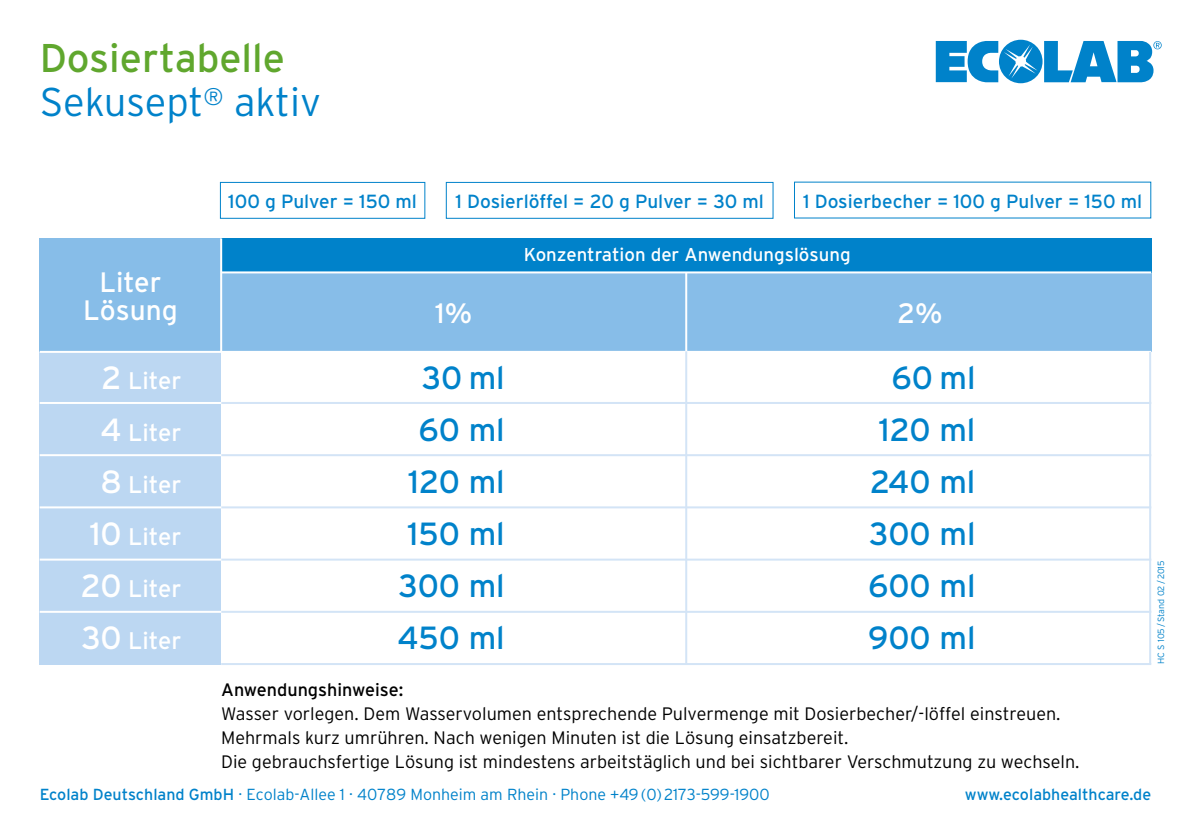
<style>
.page{position:relative;width:1191px;height:840px;background:#fff}
.page>*{position:absolute;margin:0;border:0;box-sizing:border-box;transform-origin:0 0}
.t1{font:40px/44px "Interstate";color:#60a72e}
.t2{font:32px/52px "Interstate";color:#0082ca;text-align:right}
.t3{font:28px/28px "Interstate";color:#fff;text-align:center}
.t4{font:24px/52px "Interstate";color:#fff;text-align:right}
.t5{font:19px "Interstate";color:#0082ca}
.t6{font:18.6px "Interstate";color:#fff}
.t7{font:300 18px/24px "Interstate";color:#000}
.t8{font:18px "Interstate";color:#000}
.t9{font:300 16px "Interstate";color:#0082ca}
.t10{font:16px "Interstate";color:#0082ca}
.t11{font:300 9px "Interstate";color:#0082ca}
.s1{font-weight:300;color:#0082ca}
.s2{font-size:32px}
.s3{font-weight:400}
</style>
<div class="page">
<div style="left:40px;top:238px;width:181px;height:426px;background:#bcd7f2"></div>
<svg style="left:935px;top:40px;width:226px;height:43px"></svg>
<div style="left:221px;top:272px;width:930px;height:79px;background:#87bde8"></div>
<div style="left:40px;top:238px;width:181px;height:113px;background:#87bde8"></div>
<div style="left:221px;top:238px;width:930px;height:34px;background:#0082ca"></div>
<hr style="left:221px;top:271px;width:930px;height:2px;background:#fff">
<hr style="left:40px;top:351px;width:1111px;height:2px;background:#fff">
<hr style="left:220px;top:238px;width:2px;height:114px;background:#fff">
<hr style="left:685px;top:272px;width:2px;height:80px;background:#fff">
<hr style="left:221px;top:662px;width:930px;height:2px;background:#d3e4f6">
<hr style="left:1149px;top:351px;width:2px;height:312px;background:#d3e4f6">
<hr style="left:221px;top:402px;width:930px;height:2px;background:#d3e4f6">
<hr style="left:221px;top:454px;width:930px;height:2px;background:#d3e4f6">
<hr style="left:221px;top:506px;width:930px;height:2px;background:#d3e4f6">
<hr style="left:221px;top:558px;width:930px;height:2px;background:#d3e4f6">
<hr style="left:221px;top:610px;width:930px;height:2px;background:#d3e4f6">
<hr style="left:685px;top:351px;width:2px;height:312px;background:#d3e4f6">
<div style="left:220px;top:182px;width:205px;height:37px;border:1px solid #0082ca"></div>
<div style="left:446px;top:182px;width:327px;height:37px;border:1px solid #0082ca"></div>
<hr style="left:40px;top:402px;width:181px;height:2px;background:#fff">
<hr style="left:40px;top:454px;width:181px;height:2px;background:#fff">
<hr style="left:40px;top:506px;width:181px;height:2px;background:#fff">
<hr style="left:40px;top:558px;width:181px;height:2px;background:#fff">
<hr style="left:40px;top:610px;width:181px;height:2px;background:#fff">
<h1 class="t1" style="left:40px;top:36px;width:283px">Dosiertabelle<br><span class="s1">Sekusept</span><sup>®</sup> <span class="s1">aktiv</span></h1>
<p class="t5" style="left:228px;top:190px;width:190px">100 g Pulver = 150 ml</p>
<p class="t5" style="left:455px;top:190px;width:310px">1 Dosierlöffel = 20 g Pulver = 30 ml</p>
<p class="t5" style="left:803px;top:190px;width:340px">1 Dosierbecher = 100 g Pulver = 150 ml</p>
<h3 class="t3" style="left:83px;top:268px;width:96px">Liter<br>Lösung</h3>
<p class="t6" style="left:524px;top:244px;width:328px">Konzentration der Anwendungslösung</p>
<h3 class="t3" style="left:435px;top:299px;width:38px">1%</h3>
<h3 class="t3" style="left:897px;top:299px;width:47px">2%</h3>
<h3 class="t4" style="left:81px;top:354px;width:102px"><span class="s2">2</span> Liter<br><span class="s2">4</span> Liter<br><span class="s2">8</span> Liter<br><span class="s2">10</span> Liter<br><span class="s2">20</span> Liter<br><span class="s2">30</span> Liter</h3>
<h2 class="t2" style="left:397px;top:351px;width:109px">30 ml<br>60 ml<br>120 ml<br>150 ml<br>300 ml<br>450 ml</h2>
<h2 class="t2" style="left:868px;top:351px;width:109px">60 ml<br>120 ml<br>240 ml<br>300 ml<br>600 ml<br>900 ml</h2>
<p class="t8" style="left:221px;top:678px;width:184px">Anwendungshinweise:</p>
<p class="t7" style="left:221px;top:700px;width:860px">Wasser vorlegen. Dem Wasservolumen entsprechende Pulvermenge mit Dosierbecher/-löffel einstreuen.<br>Mehrmals kurz umrühren. Nach wenigen Minuten ist die Lösung einsatzbereit.<br>Die gebrauchsfertige Lösung ist mindestens arbeitstäglich und bei sichtbarer Verschmutzung zu wechseln.</p>
<p class="t11" style="left:1156px;top:663px;width:105px;rotate:-90deg">HC S 105/Stand 02/2015</p>
<p class="t9" style="left:40px;top:785px;width:731px"><span class="s3">Ecolab Deutschland GmbH</span> · Ecolab-Allee 1 · 40789 Monheim am Rhein · Phone +49(0)2173-599-1900</p>
<p class="t10" style="left:965px;top:785px;width:188px">www.ecolabhealthcare.de</p>
</div>
